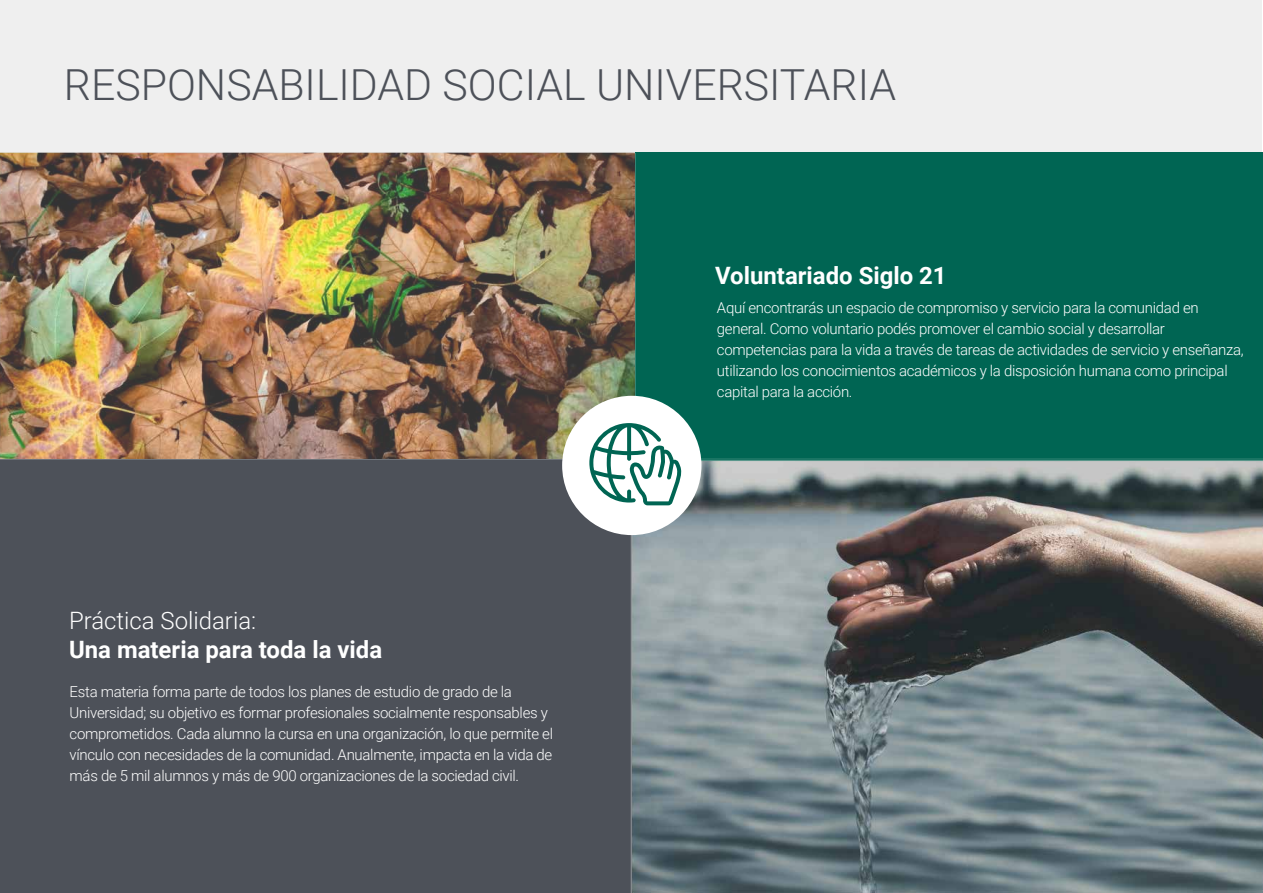
<style>
.page{position:relative;width:1263px;height:893px;background:#fff}
.page>*{position:absolute;margin:0;border:0;box-sizing:border-box;transform-origin:0 0}
.t1{font:300 42.75px "Roboto";color:#4d5159}
.t2{font:700 24px "Roboto";color:#fff}
.t3{font:300 24px "Roboto";color:#fff}
.t4{font:300 15px/21px "Roboto";letter-spacing:-.02em;color:#fff}
</style>
<div class="page">
<div style="left:0;top:0;width:1262px;height:169px;background:#efefef"></div>
<div style="left:635px;top:152px;width:628px;height:309px;background:#006553"></div>
<div style="left:0;top:459px;width:632px;height:434px;background:#4d5159"></div>
<img style="left:0;top:153px;width:636px;height:307px">
<img style="left:630px;top:458px;width:633px;height:435px">
<div style="left:562px;top:396px;width:139px;height:139px;background:#fff;border-radius:50%"></div>
<svg style="left:589px;top:423px;width:93px;height:82px"></svg>
<h1 class="t1" style="left:64px;top:55px;width:834px">RESPONSABILIDAD SOCIAL UNIVERSITARIA</h1>
<h2 class="t3" style="left:69px;top:603px;width:189px">Práctica Solidaria:</h2>
<h2 class="t2" style="left:69px;top:632px;width:315px">Una materia para toda la vida</h2>
<p class="t4" style="left:70px;top:681px;width:485px">Esta materia forma parte de todos los planes de estudio de grado de la Universidad; su objetivo es formar profesionales socialmente responsables y comprometidos. Cada alumno la cursa en una organización, lo que permite el vínculo con necesidades de la comunidad. Anualmente, impacta en la vida de más de 5 mil alumnos y más de 900 organizaciones de la sociedad civil.</p>
<h2 class="t2" style="left:715px;top:258px;width:233px">Voluntariado Siglo 21</h2>
<p class="t4" style="left:717px;top:297px;width:528px">Aquí encontrarás un espacio de compromiso y servicio para la comunidad en general. Como voluntario podés promover el cambio social y desarrollar competencias para la vida a través de tareas de actividades de servicio y enseñanza, utilizando los conocimientos académicos y la disposición humana como principal capital para la acción.</p>
</div>
